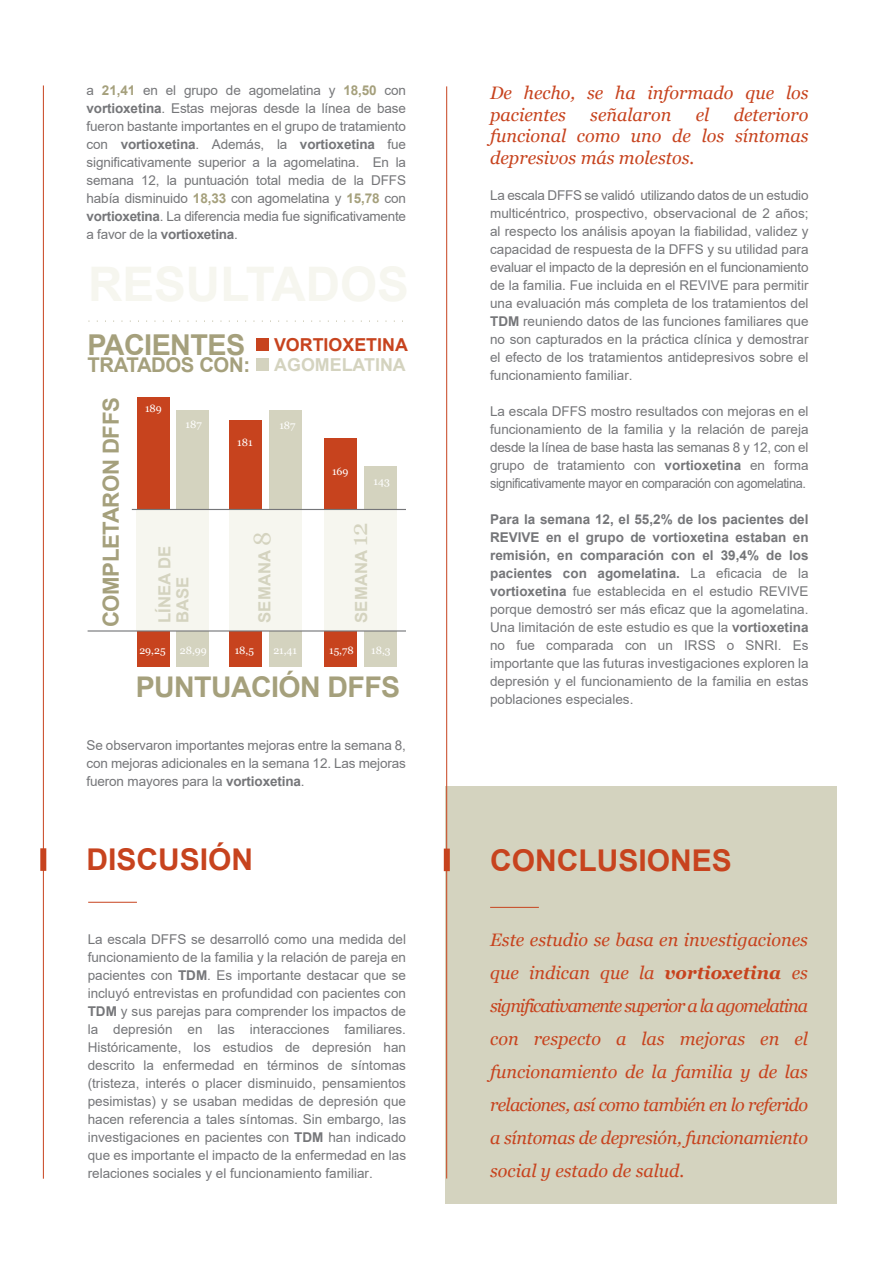
<style>
.page{position:relative;width:893px;height:1263px;background:#fff}
.page>*{position:absolute;margin:0;border:0;box-sizing:border-box;transform-origin:0 0}
.t1{font:700 30px "Arial";color:#c7431e}
.t2{font:700 28.8px "Arial";letter-spacing:-.02em;color:#a5a07c}
.t3{font:700 28.5px "Arial";letter-spacing:-.02em;color:#a5a07c}
.t4{font:700 22.2px "Arial";letter-spacing:-.02em;color:#a5a07c}
.t5{font:700 20.4px "Arial";letter-spacing:-.02em;color:#a5a07c}
.t6{font:italic 18px/33px "Georgia";color:#c7431e;text-align:justify}
.t7{font:700 17.85px "Arial";color:#c7431e}
.t8{font:700 17.85px "Arial";color:#d4d3bf}
.t9{font:700 16.65px/18.3px "Arial";color:#d4d3bf}
.t10{font:13.5px/18px "Arial";letter-spacing:-.005em;color:#757679;text-align:justify}
.t11{font:10.5px "Georgia";color:#fff}
.s1{font-weight:700;color:#a5a07c}
.s2{font-weight:700}
.s3{font-family:"Georgia";font-weight:400;font-size:24px}
</style>
<div class="page">
<div style="left:445px;top:786px;width:391px;height:417px;background:#d4d3bf"></div>
<hr style="left:88px;top:902px;width:49px;height:1px;background:#c7431e">
<hr style="left:446px;top:86px;width:1px;height:1092px;background:#c7431e">
<div style="left:40px;top:848px;width:6px;height:23px;background:#c7431e"></div>
<hr style="left:43px;top:85px;width:1px;height:1094px;background:#c7431e">
<hr style="left:490px;top:907px;width:49px;height:1px;background:#c7431e">
<div style="left:444px;top:848px;width:6px;height:23px;background:#c7431e"></div>
<div style="left:176px;top:411px;width:33px;height:256px;background:#d4d3bf"></div>
<div style="left:137px;top:398px;width:32px;height:269px;background:#c7431e"></div>
<div style="left:137px;top:510px;width:72px;height:121px;background:#f6f6ef"></div>
<div style="left:230px;top:420px;width:32px;height:247px;background:#c7431e"></div>
<div style="left:269px;top:411px;width:33px;height:256px;background:#d4d3bf"></div>
<div style="left:230px;top:510px;width:72px;height:121px;background:#f6f6ef"></div>
<div style="left:325px;top:439px;width:32px;height:228px;background:#c7431e"></div>
<div style="left:365px;top:466px;width:32px;height:201px;background:#d4d3bf"></div>
<div style="left:325px;top:510px;width:72px;height:121px;background:#f6f6ef"></div>
<div style="left:256px;top:339px;width:12px;height:12px;background:#c7431e"></div>
<div style="left:257px;top:358px;width:12px;height:12px;background:#d4d3bf"></div>
<svg style="left:89px;top:321px;width:314px;height:1px"></svg>
<hr style="left:132px;top:509px;width:274px;height:1px;background:#757679">
<hr style="left:88px;top:630px;width:318px;height:1px;background:#757679">
<p class="t10" style="left:87px;top:81px;width:321px">a <span class="s1">21,41</span> en el grupo de agomelatina y <span class="s1">18,50</span> con <span class="s2">vortioxetina</span>. Estas mejoras desde la línea de base fueron bastante importantes en el grupo de tratamiento con <span class="s2">vortioxetina</span>. Además, la <span class="s2">vortioxetina</span> fue significativamente superior a la agomelatina. En la semana 12, la puntuación total media de la DFFS había disminuido <span class="s1">18,33</span> con agomelatina y <span class="s1">15,78</span> con <span class="s2">vortioxetina</span>. La diferencia media fue significativamente a favor de la <span class="s2">vortioxetina</span>.</p>
<h2 class="t2" style="left:87px;top:324px;width:159px">PACIENTES</h2>
<h3 class="t5" style="left:87px;top:350px;width:164px">TRATADOS CON:</h3>
<h3 class="t4" style="left:95px;top:627px;width:231px;rotate:-90deg">COMPLETARON DFFS</h3>
<h3 class="t7" style="left:274px;top:332px;width:135px">VORTIOXETINA</h3>
<h3 class="t8" style="left:274px;top:352px;width:133px">AGOMELATINA</h3>
<p class="t11" style="left:145px;top:402px;width:18px">189</p>
<p class="t11" style="left:186px;top:418px;width:18px">187</p>
<p class="t11" style="left:279px;top:419px;width:18px">187</p>
<p class="t11" style="left:237px;top:435px;width:17px">181</p>
<p class="t11" style="left:332px;top:464px;width:18px">169</p>
<p class="t11" style="left:373px;top:475px;width:18px">143</p>
<p class="t9" style="left:256px;top:623px;width:92px;rotate:-90deg">SEMANA <span class="s3">8</span></p>
<p class="t9" style="left:352px;top:623px;width:102px;rotate:-90deg">SEMANA <span class="s3">12</span></p>
<p class="t9" style="left:156px;top:623px;width:79px;rotate:-90deg">LÍNEA DE<br>BASE</p>
<p class="t11" style="left:139px;top:644px;width:28px">29,25</p>
<p class="t11" style="left:180px;top:644px;width:29px">28,99</p>
<p class="t11" style="left:235px;top:644px;width:21px">18,5</p>
<p class="t11" style="left:273px;top:644px;width:25px">21,41</p>
<p class="t11" style="left:329px;top:644px;width:26px">15,78</p>
<p class="t11" style="left:371px;top:644px;width:21px">18,3</p>
<h3 class="t3" style="left:136px;top:667px;width:266px">PUNTUACIÓN DFFS</h3>
<p class="t10" style="left:87px;top:736px;width:321px">Se observaron importantes mejoras entre la semana 8, con mejoras adicionales en la semana 12. Las mejoras fueron mayores para la <span class="s2">vortioxetina</span>.</p>
<h1 class="t1" style="left:87px;top:838px;width:168px">DISCUSIÓN</h1>
<p class="t10" style="left:88px;top:930px;width:320px">La escala DFFS se desarrolló como una medida del funcionamiento de la familia y la relación de pareja en pacientes con <span class="s2">TDM</span>. Es importante destacar que se incluyó entrevistas en profundidad con pacientes con <span class="s2">TDM</span> y sus parejas para comprender los impactos de la depresión en las interacciones familiares.<br>Históricamente, los estudios de depresión han descrito la enfermedad en términos de síntomas (tristeza, interés o placer disminuido, pensamientos pesimistas) y se usaban medidas de depresión que hacen referencia a tales síntomas. Sin embargo, las investigaciones en pacientes con <span class="s2">TDM</span> han indicado que es importante el impacto de la enfermedad en las relaciones sociales y el funcionamiento familiar.</p>
<h3 class="t6" style="left:490px;top:82px;width:320px;line-height:21.6px">De hecho, se ha informado que los pacientes</h3>
<h3 class="t6" style="left:490px;top:104px;width:320px;line-height:21.6px;text-indent:244px">deterioro funcional como uno de los síntomas depresivos más molestos.</h3>
<p class="t10" style="left:490px;top:186px;width:320px">La escala DFFS se validó utilizando datos de un estudio multicéntrico, prospectivo, observacional de 2 años; al respecto los análisis apoyan la fiabilidad, validez y capacidad de respuesta de la DFFS y su utilidad para evaluar el impacto de la depresión en el funcionamiento de la familia. Fue incluida en el REVIVE para permitir una evaluación más completa de los tratamientos del <span class="s2">TDM</span> reuniendo datos de las funciones familiares que no son capturados en la práctica clínica y demostrar el efecto de los tratamientos antidepresivos sobre el funcionamiento familiar.</p>
<p class="t10" style="left:490px;top:402px;width:320px">La escala DFFS mostro resultados con mejoras en el funcionamiento de la familia y la relación de pareja desde la línea de base hasta las semanas 8 y 12, con el grupo de tratamiento con <span class="s2">vortioxetina</span> en forma significativamente mayor en comparación con agomelatina.</p>
<p class="t10" style="left:490px;top:510px;width:320px"><span class="s2">Para la semana 12, el 55,2% de los pacientes del REVIVE en el grupo de vortioxetina estaban en remisión, en comparación con el 39,4% de los pacientes con agomelatina.</span> La eficacia de la <span class="s2">vortioxetina</span> fue establecida en el estudio REVIVE porque demostró ser más eficaz que la agomelatina.<br>Una limitación de este estudio es que la <span class="s2">vortioxetina </span>no fue comparada con un IRSS o SNRI. Es importante que las futuras investigaciones exploren la depresión y el funcionamiento de la familia en estas poblaciones especiales.</p>
<h3 class="t6" style="left:590px;top:98px;width:83px">señalaron</h3>
<h3 class="t6" style="left:696px;top:98px;width:15px">el</h3>
<h1 class="t1" style="left:490px;top:839px;width:243px">CONCLUSIONES</h1>
<p class="t6" style="left:490px;top:924px;width:319px">Este estudio se basa en investigaciones que indican que la <span class="s2">vortioxetina</span> es significativamente superior a la agomelatina con respecto a las mejoras en el funcionamiento de la familia y de las relaciones, así como también en lo referido a síntomas de depresión, funcionamiento social y estado de salud.</p>
</div>
